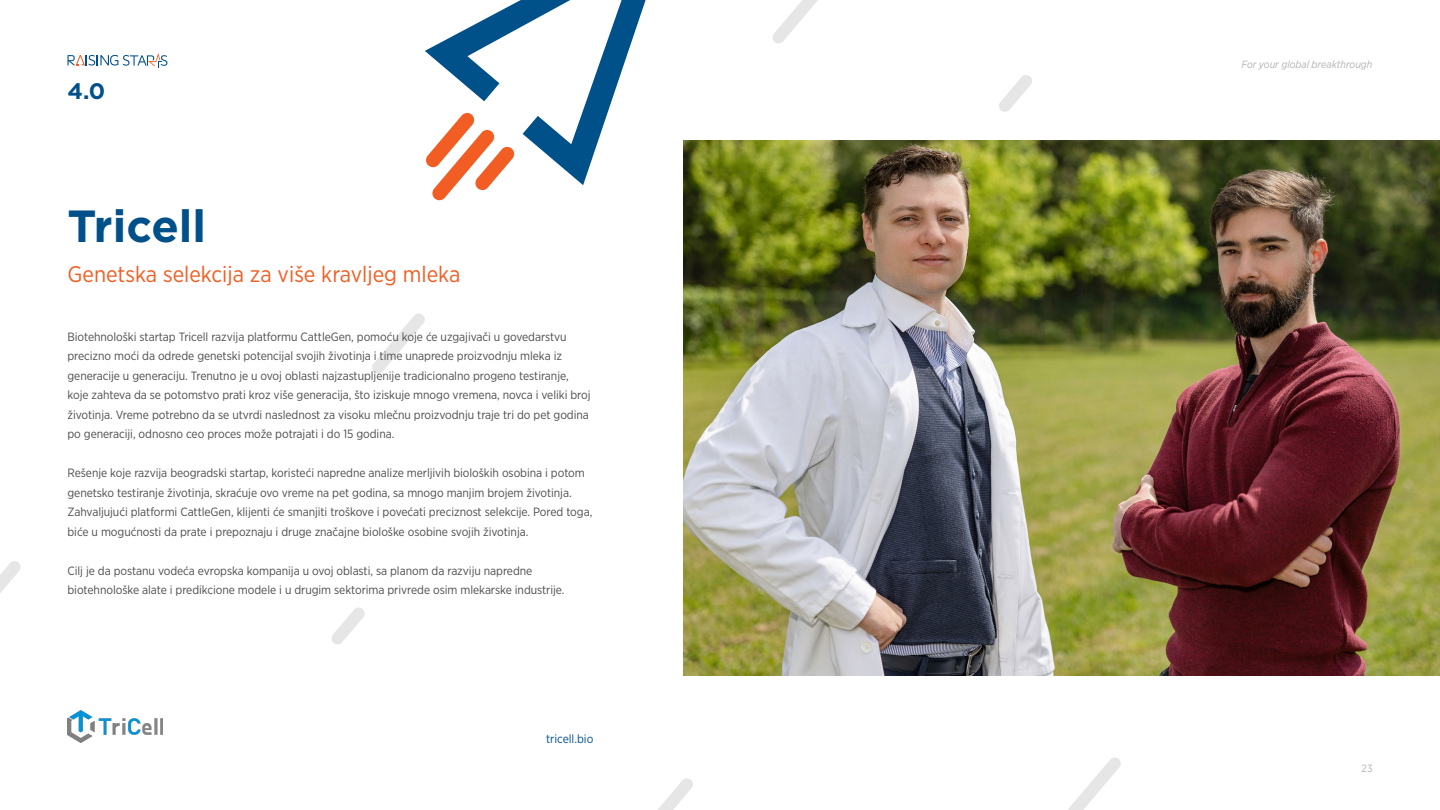
<style>
.page{position:relative;width:1440px;height:810px;background:#fff}
.page>*{position:absolute;margin:0;border:0;box-sizing:border-box;transform-origin:0 0}
.t1{font:700 45px "Gotham";color:#005089}
.t2{font:22.5px "Gotham Narrow";color:#f15d22}
.t3{font:700 22.5px "Gotham";color:#005089}
.t4{font:12px/19.5px "Gotham Narrow";letter-spacing:-.005em;color:#4d4d4d}
.t5{font:12px "Gotham Narrow";color:#005089}
.t6{font:italic 10.5px "Gotham Narrow";color:#b3b3b3}
.t7{font:10.5px "Gotham Narrow";color:#b3b3b3}
</style>
<div class="page">
<svg style="left:1068px;top:757px;width:53px;height:53px"></svg>
<svg style="left:658px;top:778px;width:35px;height:32px"></svg>
<img style="left:684px;top:141px;width:756px;height:534px">
<svg style="left:68px;top:53px;width:99px;height:15px"></svg>
<svg style="left:425px;top:0;width:221px;height:201px"></svg>
<svg style="left:0;top:561px;width:21px;height:32px"></svg>
<svg style="left:331px;top:607px;width:34px;height:37px"></svg>
<svg style="left:372px;top:313px;width:53px;height:61px"></svg>
<svg style="left:772px;top:0;width:46px;height:44px"></svg>
<svg style="left:999px;top:75px;width:33px;height:37px"></svg>
<img style="left:68px;top:711px;width:95px;height:32px">
<h2 class="t3" style="left:68px;top:76px;width:39px">4.0</h2>
<h1 class="t1" style="left:68px;top:196px;width:140px">Tricell</h1>
<h2 class="t2" style="left:68px;top:260px;width:395px">Genetska selekcija za više kravljeg mleka</h2>
<p class="t4" style="left:68px;top:326px;width:525px">Biotehnološki startap Tricell razvija platformu CattleGen, pomoću koje će uzgajivači u govedarstvu precizno moći da odrede genetski potencijal svojih životinja i time unaprede proizvodnju mleka iz generacije u generaciju. Trenutno je u ovoj oblasti najzastupljenije tradicionalno progeno testiranje, koje zahteva da se potomstvo prati kroz više generacija, što iziskuje mnogo vremena, novca i veliki broj životinja. Vreme potrebno da se utvrdi naslednost za visoku mlečnu proizvodnju traje tri do pet godina po generaciji, odnosno ceo proces može potrajati i do 15 godina.</p>
<p class="t4" style="left:68px;top:463px;width:526px">Rešenje koje razvija beogradski startap, koristeći napredne analize merljivih bioloških osobina i potom genetsko testiranje životinja, skraćuje ovo vreme na pet godina, sa mnogo manjim brojem životinja.<br>Zahvaljujući platformi CattleGen, klijenti će smanjiti troškove i povećati preciznost selekcije. Pored toga, biće u mogućnosti da prate i prepoznaju i druge značajne biološke osobine svojih životinja.</p>
<p class="t4" style="left:68px;top:560px;width:499px">Cilj je da postanu vodeća evropska kompanija u ovoj oblasti, sa planom da razviju napredne biotehnološke alate i predikcione modele i u drugim sektorima privrede osim mlekarske industrije.</p>
<p class="t5" style="left:546px;top:731px;width:49px">tricell.bio</p>
<p class="t6" style="left:1241px;top:57px;width:133px">For your global breakthrough</p>
<p class="t7" style="left:1362px;top:762px;width:12px">23</p>
</div>
